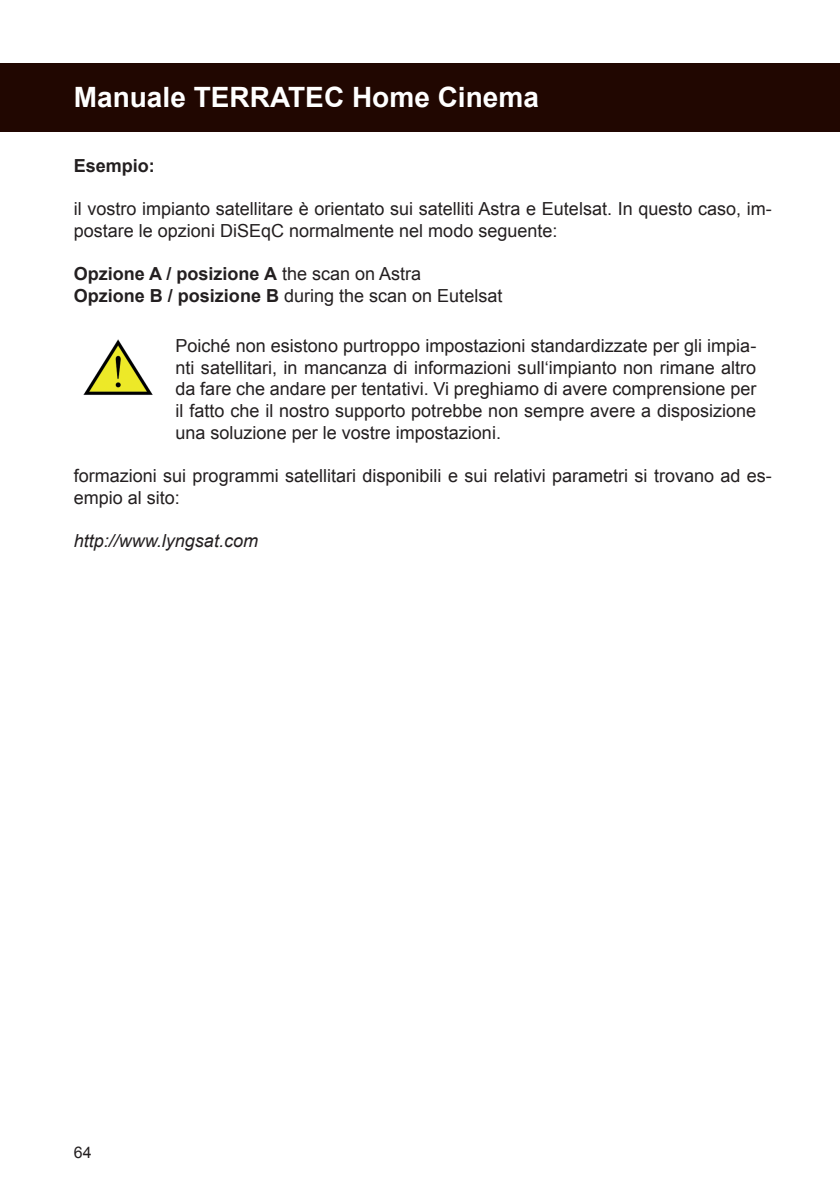
<style>
.page{position:relative;width:840px;height:1191px;background:#fff}
.page>*{position:absolute;margin:0;border:0;box-sizing:border-box;transform-origin:0 0}
.t1{font:700 28px "Arial";color:#fff}
.t2{font:18px/21.6px "Arial";color:#231f20}
.t3{font:700 18px/21.6px "Arial";color:#231f20}
.t4{font:italic 18px "Arial";color:#231f20}
.t5{font:16px "Arial";color:#231f20}
.s1{font-weight:400}
</style>
<div class="page">
<div style="left:0;top:64px;width:839px;height:68px;background:#210701"></div>
<img style="left:83px;top:339px;width:70px;height:56px">
<h1 class="t1" style="left:74px;top:79px;width:466px">Manuale TERRATEC Home Cinema</h1>
<p class="t3" style="left:74px;top:155px;width:83px">Esempio:</p>
<p class="t2" style="left:74px;top:198px;width:699px">il vostro impianto satellitare è orientato sui satelliti Astra e Eutelsat. In questo caso, im&shy;postare le opzioni DiSEqC normalmente nel modo seguente:</p>
<p class="t3" style="left:74px;top:263px;width:430px">Opzione A / posizione A <span class="s1">the scan on Astra<br></span>Opzione B / posizione B <span class="s1">during the scan on Eutelsat</span></p>
<p class="t2" style="left:175px;top:335px;width:582px;text-align:justify">Poiché non esistono purtroppo impostazioni standardizzate per gli impia&shy;nti satellitari, in mancanza di informazioni sull‘impianto non rimane altro da fare che andare per tentativi. Vi preghiamo di avere comprensione per il fatto che il nostro supporto potrebbe non sempre avere a disposizione una soluzione per le vostre impostazioni.</p>
<p class="t2" style="left:74px;top:465px;width:699px">formazioni sui programmi satellitari disponibili e sui relativi parametri si trovano ad es&shy;empio al sito:</p>
<p class="t4" style="left:74px;top:529px;width:186px">http://www.lyngsat.com</p>
<p class="t5" style="left:74px;top:1141px;width:19px">64</p>
</div>
